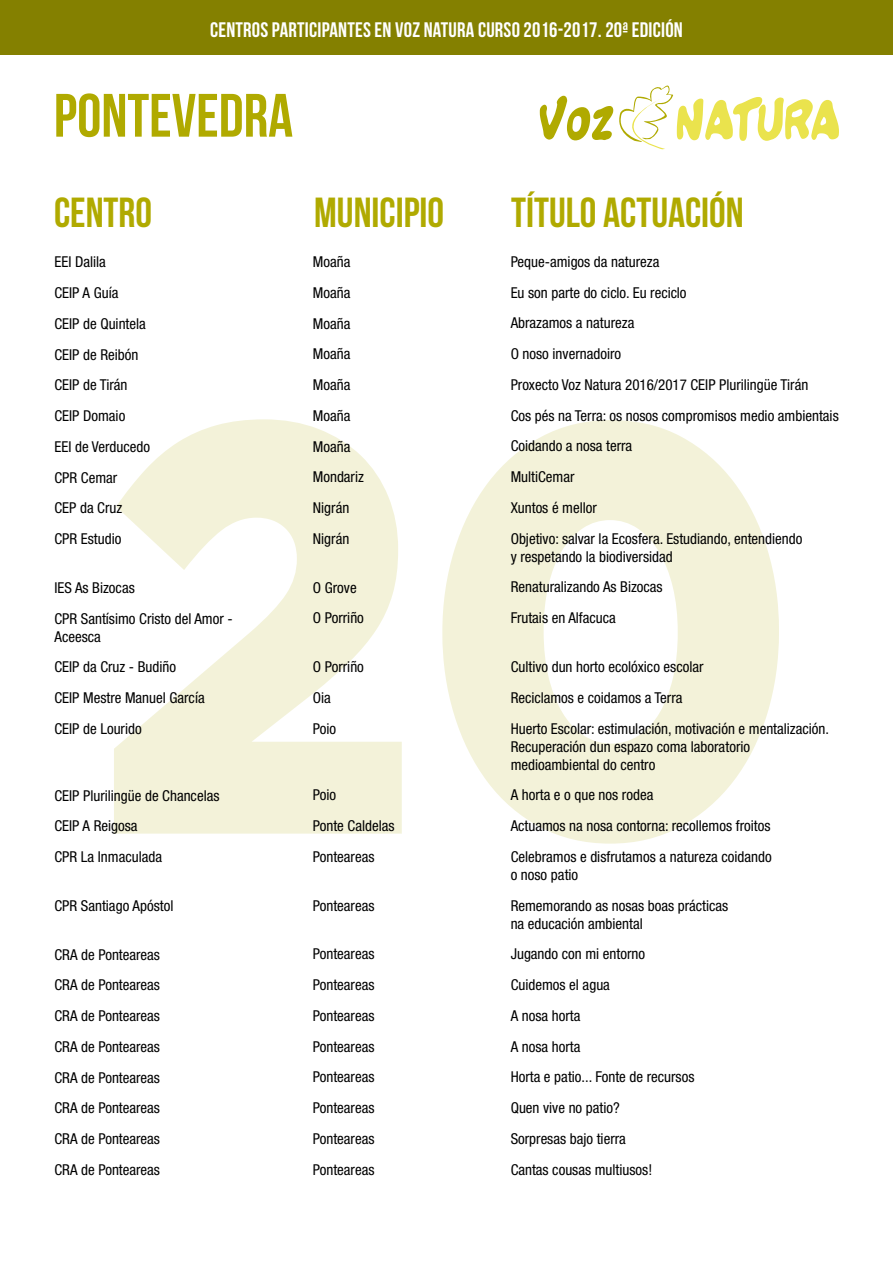
<style>
.page{position:relative;width:893px;height:1263px;background:#fff}
.page>*{position:absolute;margin:0;border:0;box-sizing:border-box;transform-origin:0 0}
.t1{font:700 61.05px "Bebas Neue";color:#b0aa00}
.t2{font:42px "Bebas Neue";color:#b0aa00}
.t3{font:21px "Bebas Neue";letter-spacing:.01em;color:#fff}
.t4{font:condensed 15px/30.8px "Helvetica Neue LT Std";color:#000}
</style>
<div class="page">
<svg style="left:114px;top:419px;width:288px;height:415px;fill:#f3f2d9"></svg>
<svg style="left:442px;top:420px;width:337px;height:424px;fill:#f3f2d9"></svg>
<div style="left:0;top:0;width:893px;height:54px;background:#848000"></div>
<svg style="left:540px;top:85px;width:299px;height:64px"></svg>
<h3 class="t3" style="left:210px;top:19px;width:474px">CENTROS PARTICIPANTES EN VOZ NATURA CURSO 2016-2017. 20ª EDICIÓN</h3>
<h1 class="t1" style="left:54px;top:82px;width:241px">PONTEVEDRA</h1>
<h2 class="t2" style="left:54px;top:190px;width:100px">CENTRO</h2>
<h2 class="t2" style="left:314px;top:190px;width:131px">MUNICIPIO</h2>
<h2 class="t2" style="left:511px;top:190px;width:234px">TÍTULO ACTUACIÓN</h2>
<p class="t4" style="left:55px;top:246px;width:97px">EEI Dalila<br>CEIP A Guía<br>CEIP de Quintela<br>CEIP de Reibón<br>CEIP de Tirán<br>CEIP Domaio<br>EEI de Verducedo<br>CPR Cemar<br>CEP da Cruz<br>CPR Estudio</p>
<p class="t4" style="left:55px;top:572px;width:180px">IES As Bizocas<br>CPR Santísimo Cristo del Amor -</p>
<p class="t4" style="left:55px;top:621px;width:152px">Aceesca<br>CEIP da Cruz - Budiño<br>CEIP Mestre Manuel García<br>CEIP de Lourido</p>
<p class="t4" style="left:55px;top:780px;width:166px">CEIP Plurilingüe de Chancelas<br>CEIP A Reigosa<br>CPR La Inmaculada</p>
<p class="t4" style="left:55px;top:890px;width:120px">CPR Santiago Apóstol</p>
<p class="t4" style="left:55px;top:939px;width:107px;text-align:justify">CRA de Ponteareas CRA de Ponteareas CRA de Ponteareas CRA de Ponteareas CRA de Ponteareas CRA de Ponteareas CRA de Ponteareas CRA de Ponteareas</p>
<p class="t4" style="left:313px;top:246px;width:53px">Moaña<br>Moaña<br>Moaña<br>Moaña<br>Moaña<br>Moaña<br>Moaña<br>Mondariz<br>Nigrán<br>Nigrán</p>
<p class="t4" style="left:313px;top:572px;width:53px">O Grove<br>O Porriño</p>
<p class="t4" style="left:313px;top:651px;width:53px">O Porriño<br>Oia<br>Poio</p>
<p class="t4" style="left:313px;top:780px;width:83px">Poio<br>Ponte Caldelas<br>Ponteareas</p>
<p class="t4" style="left:313px;top:890px;width:63px">Ponteareas</p>
<p class="t4" style="left:313px;top:939px;width:63px;text-align:justify">Ponteareas Ponteareas Ponteareas Ponteareas Ponteareas Ponteareas Ponteareas Ponteareas</p>
<p class="t4" style="left:511px;top:246px;width:330px">Peque-amigos da natureza<br>Eu son parte do ciclo. Eu reciclo<br>Abrazamos a natureza<br>O noso invernadoiro<br>Proxecto Voz Natura 2016/2017 CEIP Plurilingüe Tirán<br>Cos pés na Terra: os nosos compromisos medio ambientais<br>Coidando a nosa terra<br>MultiCemar<br>Xuntos é mellor<br>Objetivo: salvar la Ecosfera. Estudiando, entendiendo</p>
<p class="t4" style="left:511px;top:541px;width:164px">y respetando la biodiversidad<br>Renaturalizando As Bizocas<br>Frutais en Alfacuca</p>
<p class="t4" style="left:511px;top:651px;width:320px">Cultivo dun horto ecolóxico escolar<br>Reciclamos e coidamos a Terra<br>Huerto Escolar: estimulación, motivación e mentalización.</p>
<p class="t4" style="left:511px;top:737px;width:241px;line-height:18px">Recuperación dun espazo coma laboratorio medioambiental do centro</p>
<p class="t4" style="left:511px;top:779px;width:263px">A horta e o que nos rodea<br>Actuamos na nosa contorna: recollemos froitos<br>Celebramos e disfrutamos a natureza coidando</p>
<p class="t4" style="left:511px;top:859px;width:219px">o noso patio<br>Rememorando as nosas boas prácticas</p>
<p class="t4" style="left:511px;top:908px;width:185px">na educación ambiental<br>Jugando con mi entorno<br>Cuidemos el agua<br>A nosa horta<br>A nosa horta<br>Horta e patio... Fonte de recursos<br>Quen vive no patio?<br>Sorpresas bajo tierra<br>Cantas cousas multiusos!</p>
</div>
